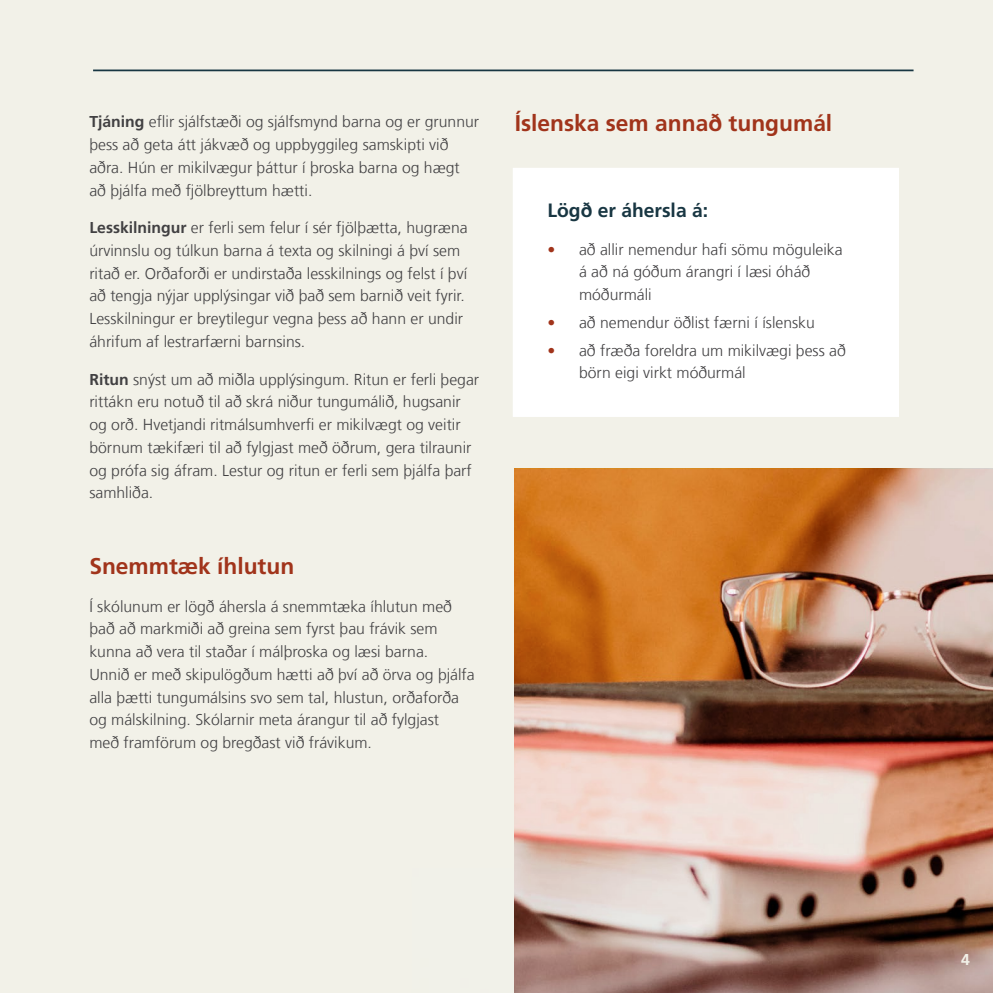
<style>
.page{position:relative;width:993px;height:993px;background:#fff}
.page>*{position:absolute;margin:0;border:0;box-sizing:border-box;transform-origin:0 0}
.t1{font:700 22.75px "Frutiger LT Com";color:#a1341b}
.t2{font:700 19.25px "Frutiger LT Com";color:#183642}
.t3{font:300 15.75px/22.8px "Frutiger LT Com";color:#414042}
.t4{font:300 15.75px "Frutiger LT Com";color:#fff}
.t5{font:700 15.75px "Frutiger LT Com";color:#f2f1e8}
.s1{font-weight:700}
.s2{color:#a1341b}
</style>
<div class="page">
<div style="left:0;top:0;width:992px;height:992px;background:#f2f1e8"></div>
<div style="left:513px;top:168px;width:386px;height:249px;background:#fff"></div>
<hr style="left:93px;top:69px;width:820px;height:2px;background:#183642">
<img style="left:514px;top:469px;width:478px;height:523px">
<p class="t3" style="left:89px;top:110px;width:391px"><span class="s1">Tjáning</span> eflir sjálfstæði og sjálfsmynd barna og er grunnur þess að geta átt jákvæð og uppbyggileg samskipti við aðra. Hún er mikilvægur þáttur í þroska barna og hægt að þjálfa með fjölbreyttum hætti.</p>
<p class="t3" style="left:89px;top:216px;width:379px"><span class="s1">Lesskilningur</span> er ferli sem felur í sér fjölþætta, hugræna úrvinnslu og túlkun barna á texta og skilningi á því sem ritað er. Orðaforði er undirstaða lesskilnings og felst í því að tengja nýjar upplýsingar við það sem barnið veit fyrir.<br>Lesskilningur er breytilegur vegna þess að hann er undir áhrifum af lestrarfærni barnsins.</p>
<p class="t3" style="left:89px;top:368px;width:391px"><span class="s1">Ritun</span> snýst um að miðla upplýsingum. Ritun er ferli þegar rittákn eru notuð til að skrá niður tungumálið, hugsanir og orð. Hvetjandi ritmálsumhverfi er mikilvægt og veitir börnum tækifæri til að fylgjast með öðrum, gera tilraunir og prófa sig áfram. Lestur og ritun er ferli sem þjálfa þarf samhliða.</p>
<h1 class="t1" style="left:89px;top:552px;width:206px">Snemmtæk íhlutun</h1>
<p class="t3" style="left:89px;top:594px;width:387px">Í skólunum er lögð áhersla á snemmtæka íhlutun með það að markmiði að greina sem fyrst þau frávik sem kunna að vera til staðar í málþroska og læsi barna.<br>Unnið er með skipulögðum hætti að því að örva og þjálfa alla þætti tungumálsins svo sem tal, hlustun, orðaforða og málskilning. Skólarnir meta árangur til að fylgjast<br>með framförum og bregðast við frávikum.</p>
<h1 class="t1" style="left:514px;top:110px;width:319px">Íslenska sem annað tungumál</h1>
<p class="t2" style="left:547px;top:199px;width:162px">Lögð er áhersla á:</p>
<p class="t3" style="left:579px;top:238px;width:265px;text-indent:-32px"><span class="s2">•</span> að allir nemendur hafi sömu möguleika á að ná góðum árangri í læsi óháð móðurmáli</p>
<p class="t3" style="left:547px;top:311px;width:269px"><span class="s2">•</span> að nemendur öðlist færni í íslensku</p>
<p class="t3" style="left:579px;top:339px;width:268px;text-indent:-32px"><span class="s2">•</span> að fræða foreldra um mikilvægi þess að börn eigi virkt móðurmál</p>
<p class="t4" style="left:954px;top:950px;width:10px">4</p>
<p class="t5" style="left:960px;top:950px;width:10px">4</p>
</div>
